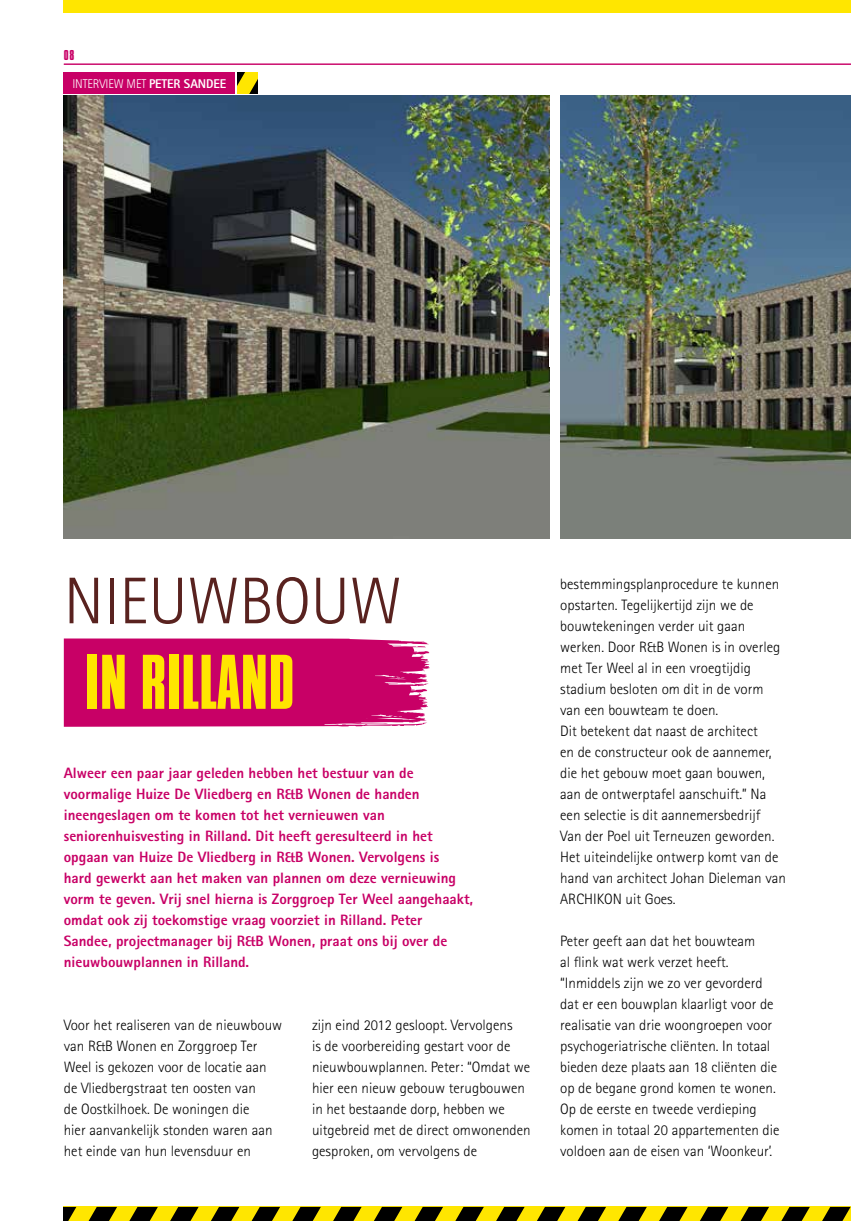
<style>
.page{position:relative;width:851px;height:1221px;background:#fff}
.page>*{position:absolute;margin:0;border:0;box-sizing:border-box;transform-origin:0 0}
.t1{font:81px "Compacta Plain";color:#ffe600}
.t2{font:300 66px "Agfa Rotis Sans Serif";color:#59221f}
.t3{font:300 15px/21px "Agfa Rotis Sans Serif";color:#000}
.t4{font:800 15px/21px "Agfa Rotis Sans Serif";color:#c80066}
.t5{font:15px "Compacta Plain";color:#c80066}
.t6{font:300 12.75px "Agfa Rotis Sans Serif";letter-spacing:-.01em;color:#fff}
.s1{font-weight:800}
</style>
<div class="page">
<div style="left:64px;top:638px;width:365px;height:88px;background:#c80066"></div>
<svg style="left:64px;top:1206px;width:786px;height:14px;background:#867900"></svg>
<hr style="left:64px;top:64px;width:786px;height:1px;background:#c80066">
<div style="left:64px;top:0;width:786px;height:13px;background:#ffe600"></div>
<div style="left:64px;top:72px;width:171px;height:22px;background:#c80066"></div>
<svg style="left:237px;top:72px;width:20px;height:22px"></svg>
<img style="left:64px;top:96px;width:485px;height:442px">
<img style="left:560px;top:96px;width:290px;height:442px">
<p class="t5" style="left:64px;top:46px;width:12px">08</p>
<p class="t6" style="left:72px;top:76px;width:155px">INTERVIEW MET <span class="s1">PETER SANDEE</span></p>
<h2 class="t2" style="left:64px;top:563px;width:339px">NIEUWBOUW</h2>
<h1 class="t1" style="left:85px;top:638px;width:211px">IN RILLAND</h1>
<p class="t4" style="left:64px;top:762px;width:411px">Alweer een paar jaar geleden hebben het bestuur van de voormalige Huize De Vliedberg en R&amp;B Wonen de handen ineengeslagen om te komen tot het vernieuwen van seniorenhuisvesting in Rilland. Dit heeft geresulteerd in het opgaan van Huize De Vliedberg in R&amp;B Wonen. Vervolgens is<br>hard gewerkt aan het maken van plannen om deze vernieuwing vorm te geven. Vrij snel hierna is Zorggroep Ter Weel aangehaakt, omdat ook zij toekomstige vraag voorziet in Rilland. Peter Sandee, projectmanager bij R&amp;B Wonen, praat ons bij over de nieuwbouwplannen in Rilland.</p>
<p class="t3" style="left:64px;top:1014px;width:220px">Voor het realiseren van de nieuwbouw van R&amp;B Wonen en Zorggroep Ter Weel is gekozen voor de locatie aan de Vliedbergstraat ten oosten van<br>de Oostkilhoek. De woningen die<br>hier aanvankelijk stonden waren aan het einde van hun levensduur en</p>
<p class="t3" style="left:312px;top:1014px;width:220px">zijn eind 2012 gesloopt. Vervolgens<br>is de voorbereiding gestart voor de nieuwbouwplannen. Peter: “Omdat we hier een nieuw gebouw terugbouwen in het bestaande dorp, hebben we uitgebreid met de direct omwonenden gesproken, om vervolgens de</p>
<p class="t3" style="left:560px;top:573px;width:227px">bestemmingsplanprocedure te kunnen opstarten. Tegelijkertijd zijn we de bouwtekeningen verder uit gaan werken. Door R&amp;B Wonen is in overleg met Ter Weel al in een vroegtijdig stadium besloten om dit in de vorm van een bouwteam te doen.<br>Dit betekent dat naast de architect<br>en de constructeur ook de aannemer, die het gebouw moet gaan bouwen, aan de ontwerptafel aanschuift.” Na een selectie is dit aannemersbedrijf<br>Van der Poel uit Terneuzen geworden.<br>Het uiteindelijke ontwerp komt van de hand van architect Johan Dieleman van ARCHIKON uit Goes.</p>
<p class="t3" style="left:560px;top:930px;width:221px">Peter geeft aan dat het bouwteam<br>al flink wat werk verzet heeft. “Inmiddels zijn we zo ver gevorderd dat er een bouwplan klaarligt voor de realisatie van drie woongroepen voor psychogeriatrische cliënten. In totaal bieden deze plaats aan 18 cliënten die op de begane grond komen te wonen.<br>Op de eerste en tweede verdieping komen in totaal 20 appartementen die voldoen aan de eisen van ‘Woonkeur’.</p>
</div>
